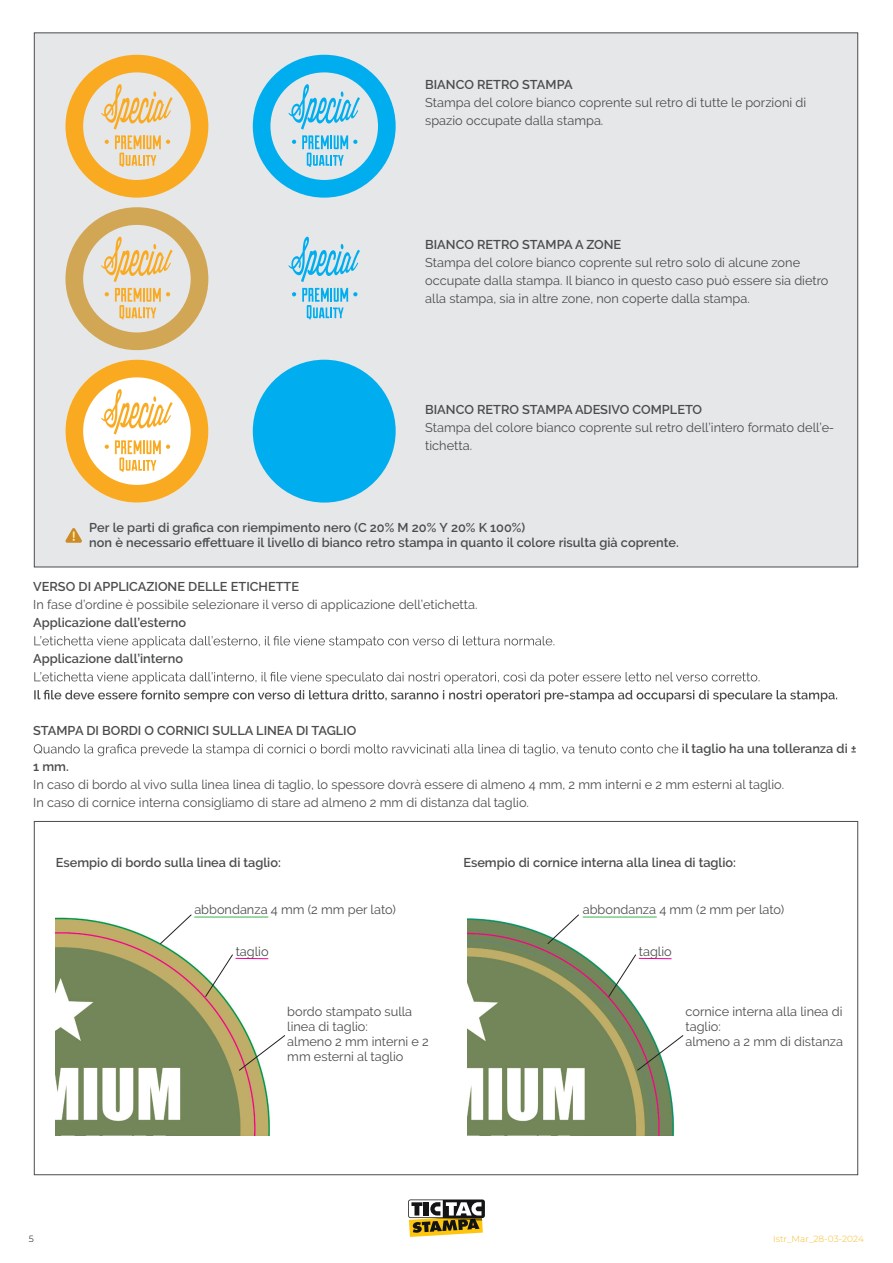
<style>
.page{position:relative;width:893px;height:1263px;background:#fff}
.page>*{position:absolute;margin:0;border:0;box-sizing:border-box;transform-origin:0 0}
.t1{font:12.75px/18px "Raleway";color:#4b4c4d}
.t2{font:600 12.75px/15.3px "Raleway";color:#4b4c4d}
.t3{font:300 9px "Montserrat";color:#f7bc28}
.t4{font:300 9px "Montserrat";color:#000001}
</style>
<div class="page">
<img style="left:56px;top:916px;width:214px;height:219px">
<img style="left:468px;top:916px;width:207px;height:219px">
<svg style="left:34px;top:636px;width:520px;height:12px"></svg>
<svg style="left:34px;top:672px;width:725px;height:12px"></svg>
<svg style="left:34px;top:690px;width:803px;height:12px"></svg>
<svg style="left:34px;top:744px;width:644px;height:12px"></svg>
<svg style="left:159px;top:914px;width:33px;height:31px"></svg>
<svg style="left:547px;top:914px;width:33px;height:31px"></svg>
<hr style="left:194px;top:917px;width:74px;height:1px;background:#3ab54a">
<hr style="left:236px;top:958px;width:32px;height:1px;background:#ed028c">
<hr style="left:639px;top:958px;width:32px;height:1px;background:#ed028c">
<hr style="left:583px;top:917px;width:74px;height:1px;background:#3ab54a">
<svg style="left:204px;top:953px;width:30px;height:45px"></svg>
<svg style="left:238px;top:1034px;width:47px;height:37px"></svg>
<svg style="left:636px;top:1034px;width:48px;height:37px"></svg>
<svg style="left:608px;top:953px;width:29px;height:45px"></svg>
<svg style="left:408px;top:1199px;width:77px;height:38px"></svg>
<div style="left:34px;top:32px;width:824px;height:535px;background:#e6e7e9;border:1px solid #4b4c4d"></div>
<svg style="left:65px;top:55px;width:143px;height:143px"></svg>
<svg style="left:253px;top:55px;width:143px;height:143px"></svg>
<svg style="left:65px;top:207px;width:143px;height:143px"></svg>
<svg style="left:288px;top:237px;width:72px;height:45px"></svg>
<svg style="left:292px;top:292px;width:4px;height:4px"></svg>
<svg style="left:302px;top:288px;width:55px;height:31px"></svg>
<svg style="left:65px;top:360px;width:143px;height:143px"></svg>
<div style="left:253px;top:360px;width:143px;height:143px;background:#00aeef;border-radius:50%"></div>
<svg style="left:65px;top:528px;width:17px;height:15px"></svg>
<p class="t2" style="left:425px;top:77px;width:149px">BIANCO RETRO STAMPA</p>
<p class="t1" style="left:425px;top:93px;width:382px">Stampa del colore bianco coprente sul retro di tutte le porzioni di spazio occupate dalla stampa.</p>
<p class="t2" style="left:425px;top:237px;width:197px">BIANCO RETRO STAMPA A ZONE</p>
<p class="t1" style="left:425px;top:254px;width:405px">Stampa del colore bianco coprente sul retro solo di alcune zone occupate dalla stampa. Il bianco in questo caso può essere sia dietro alla stampa, sia in altre zone, non coperte dalla stampa.</p>
<p class="t2" style="left:425px;top:402px;width:278px">BIANCO RETRO STAMPA ADESIVO COMPLETO</p>
<p class="t1" style="left:425px;top:418px;width:411px">Stampa del colore bianco coprente sul retro dell’intero formato dell’e&shy;tichetta.</p>
<p class="t2" style="left:89px;top:520px;width:591px">Per le parti di grafica con riempimento nero (C 20% M 20% Y 20% K 100%)<br>non è necessario effettuare il livello di bianco retro stampa in quanto il colore risulta già coprente.</p>
<p class="t2" style="left:33px;top:579px;width:267px">VERSO DI APPLICAZIONE DELLE ETICHETTE</p>
<p class="t1" style="left:33px;top:596px;width:446px">In fase d’ordine è possibile selezionare il verso di applicazione dell’etichetta.</p>
<p class="t2" style="left:33px;top:615px;width:154px">Applicazione dall’esterno</p>
<p class="t2" style="left:33px;top:651px;width:151px">Applicazione dall’interno</p>
<p class="t2" style="left:33px;top:723px;width:325px">STAMPA DI BORDI O CORNICI SULLA LINEA DI TAGLIO</p>
<p class="t2" style="left:682px;top:741px;width:176px">il taglio ha una tolleranza di ±</p>
<p class="t2" style="left:33px;top:759px;width:37px">1 mm.</p>
<p class="t1" style="left:33px;top:776px;width:752px">In caso di bordo al vivo sulla linea linea di taglio, lo spessore dovrà essere di almeno 4 mm, 2 mm interni e 2 mm esterni al taglio.<br>In caso di cornice interna consigliamo di stare ad almeno 2 mm di distanza dal taglio.</p>
<p class="t2" style="left:56px;top:855px;width:227px">Esempio di bordo sulla linea di taglio:</p>
<p class="t2" style="left:463px;top:855px;width:274px">Esempio di cornice interna alla linea di taglio:</p>
<p class="t1" style="left:194px;top:901px;width:203px">abbondanza 4 mm (2 mm per lato)</p>
<p class="t1" style="left:583px;top:901px;width:203px">abbondanza 4 mm (2 mm per lato)</p>
<p class="t1" style="left:236px;top:942px;width:34px">taglio</p>
<p class="t1" style="left:639px;top:942px;width:34px">taglio</p>
<p class="t4" style="left:29px;top:1232px;width:7px">5</p>
<p class="t1" style="left:287px;top:1004px;width:143px;line-height:15px">bordo stampato sulla linea di taglio:<br>almeno 2 mm interni e 2 mm esterni al taglio</p>
<p class="t1" style="left:685px;top:1004px;width:159px;line-height:15px">cornice interna alla linea di taglio:<br>almeno a 2 mm di distanza</p>
<p class="t3" style="left:773px;top:1232px;width:92px">Istr_Mar_28-03-2024</p>
</div>
